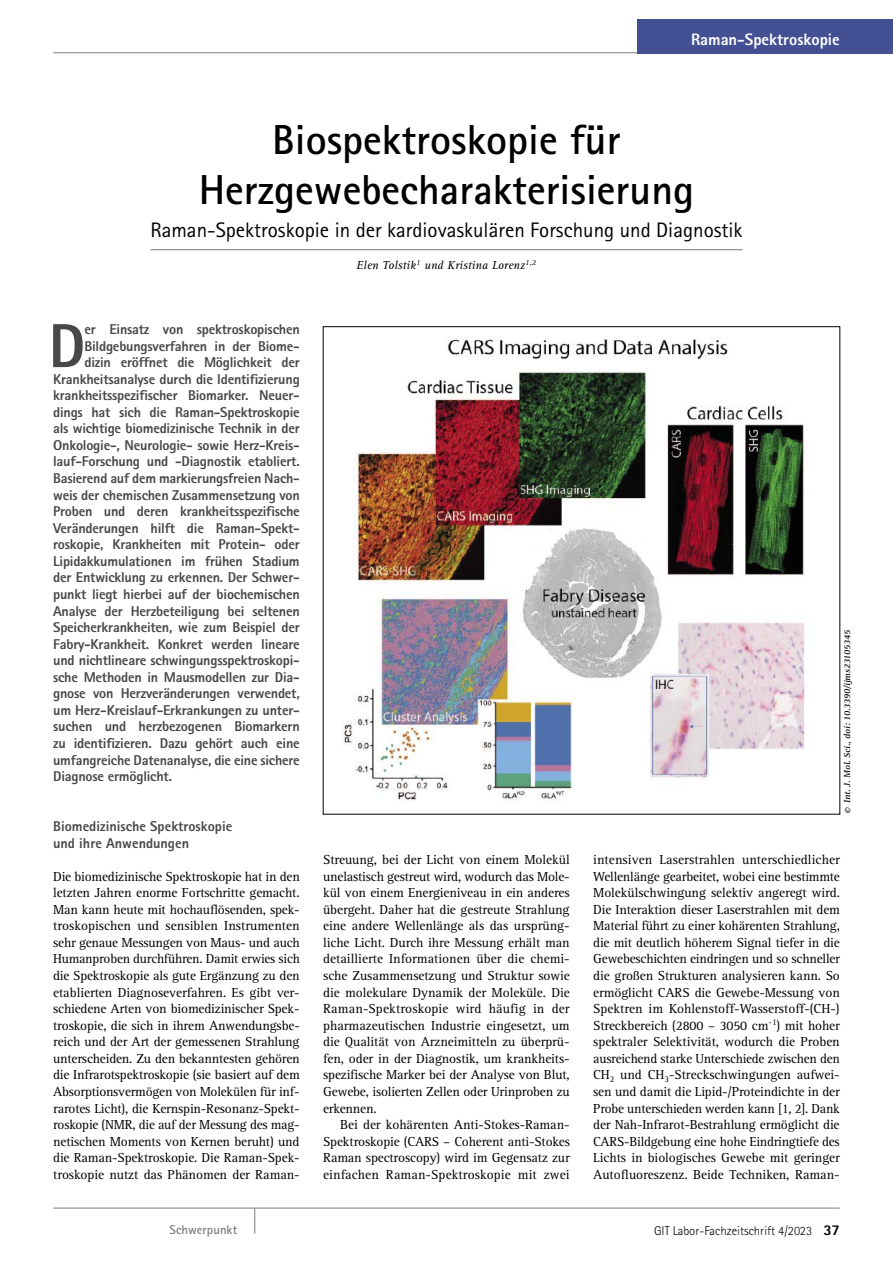
<style>
.page{position:relative;width:893px;height:1263px;background:#fff}
.page>*{position:absolute;margin:0;border:0;box-sizing:border-box;transform-origin:0 0}
.t1{font:800 62.25px "Rotis Sans Serif Std";color:#484848}
.t2{font:700 42px/49.5px "Rotis Sans Serif Std";color:#000;text-align:center}
.t3{font:21px "Rotis Sans Serif Std";color:#000}
.t4{font:800 16.5px "Rotis Sans Serif Std";color:#fff}
.t5{font:800 14.25px/16.5px "Rotis Sans Serif Std";letter-spacing:-.015em;color:#484848}
.t6{font:13.5px/16.5px "Rotis Serif Std";letter-spacing:-.005em;color:#000;text-align:justify}
.t7{font:300 12.75px "Rotis Sans Serif Std";color:#000}
.t8{font:700 12.75px "Rotis Sans Serif Std";letter-spacing:.005em;color:#7c7c7c}
.t9{font:italic 12px "Rotis Serif Std";letter-spacing:.005em;color:#000}
.t10{font:700 9px "Rotis Serif Std";color:#000}
.s1{font-size:12px}
.s2{font-weight:800;font-size:15px}
</style>
<div class="page">
<hr style="left:150px;top:249px;width:592px;height:1px;background:#7c7c7c">
<img style="left:342px;top:338px;width:463px;height:462px">
<hr style="left:53px;top:52px;width:840px;height:1px;background:#7c7c7c">
<hr style="left:637px;top:19px;width:1px;height:34px;background:#7c7c7c">
<hr style="left:53px;top:1208px;width:787px;height:1px;background:#7c7c7c">
<svg style="left:254px;top:1208px;width:1px;height:25px"></svg>
<div style="left:638px;top:19px;width:255px;height:34px;background:#435093"></div>
<p class="t4" style="left:691px;top:29px;width:150px">Raman-Spektroskopie</p>
<h2 class="t2" style="left:199px;top:114px;width:497px">Biospektroskopie für<br>Herzgewebecharakterisierung</h2>
<h3 class="t3" style="left:150px;top:217px;width:594px">Raman-Spektroskopie in der kardiovaskulären Forschung und Diagnostik</h3>
<p class="t9" style="left:357px;top:258px;width:181px">Elen Tolstik<sup>1</sup> und Kristina Lorenz<sup>1,2</sup></p>
<h1 class="t1" style="left:48px;top:306px;width:38px">D</h1>
<p class="t5" style="left:84px;top:321px;width:217px">er Einsatz von spektroskopischen</p>
<p class="t5" style="left:84px;top:337px;width:217px">Bildgebungsverfahren in der Biome-</p>
<p class="t5" style="left:84px;top:354px;width:217px">dizin eröffnet die Möglichkeit der</p>
<p class="t5" style="left:53px;top:370px;width:248px">Krankheitsanalyse durch die Identifizierung</p>
<p class="t5" style="left:53px;top:387px;width:248px">krankheitsspezifischer Biomarker. Neuer-</p>
<p class="t5" style="left:53px;top:403px;width:248px">dings hat sich die Raman-Spektroskopie</p>
<p class="t5" style="left:53px;top:420px;width:248px">als wichtige biomedizinische Technik in der</p>
<p class="t5" style="left:53px;top:437px;width:248px">Onkologie-, Neurologie- sowie Herz-Kreis-</p>
<p class="t5" style="left:53px;top:453px;width:248px">lauf-Forschung und -Diagnostik etabliert.</p>
<p class="t5" style="left:53px;top:470px;width:248px">Basierend auf dem markierungsfreien Nach-</p>
<p class="t5" style="left:53px;top:486px;width:248px">weis der chemischen Zusammensetzung von</p>
<p class="t5" style="left:53px;top:503px;width:248px">Proben und deren krankheitsspezifische</p>
<p class="t5" style="left:53px;top:519px;width:248px">Veränderungen hilft die Raman-Spekt-</p>
<p class="t5" style="left:53px;top:536px;width:248px">roskopie, Krankheiten mit Protein- oder</p>
<p class="t5" style="left:53px;top:553px;width:248px">Lipidakkumulationen im frühen Stadium</p>
<p class="t5" style="left:53px;top:569px;width:248px">der Entwicklung zu erkennen. Der Schwer-</p>
<p class="t5" style="left:53px;top:586px;width:248px">punkt liegt hierbei auf der biochemischen</p>
<p class="t5" style="left:53px;top:602px;width:248px">Analyse der Herzbeteiligung bei seltenen</p>
<p class="t5" style="left:53px;top:619px;width:248px">Speicherkrankheiten, wie zum Beispiel der</p>
<p class="t5" style="left:53px;top:635px;width:248px">Fabry-Krankheit. Konkret werden lineare</p>
<p class="t5" style="left:53px;top:652px;width:248px">und nichtlineare schwingungsspektroskopi-</p>
<p class="t5" style="left:53px;top:668px;width:248px">sche Methoden in Mausmodellen zur Dia-</p>
<p class="t5" style="left:53px;top:685px;width:248px">gnose von Herzveränderungen verwendet,</p>
<p class="t5" style="left:53px;top:702px;width:248px">um Herz-Kreislauf-Erkrankungen zu unter-</p>
<p class="t5" style="left:53px;top:718px;width:248px">suchen und herzbezogenen Biomarkern</p>
<p class="t5" style="left:53px;top:735px;width:248px">zu identifizieren. Dazu gehört auch eine</p>
<p class="t5" style="left:53px;top:751px;width:248px">umfangreiche Datenanalyse, die eine sichere</p>
<p class="t5" style="left:53px;top:768px;width:120px">Diagnose ermöglicht.</p>
<p class="t5" style="left:53px;top:818px;width:181px">Biomedizinische Spektroskopie und ihre Anwendungen</p>
<p class="t6" style="left:53px;top:868px;width:248px">Die biomedizinische Spektroskopie hat in den letzten Jahren enorme Fortschritte gemacht.<br>Man kann heute mit hochauflösenden, spek&shy;troskopischen und sensiblen Instrumenten sehr genaue Messungen von Maus- und auch Humanproben durchführen. Damit erwies sich die Spektroskopie als gute Ergänzung zu den etablierten Diagnoseverfahren. Es gibt ver&shy;schiedene Arten von biomedizinischer Spek&shy;troskopie, die sich in ihrem Anwendungsbe&shy;reich und der Art der gemessenen Strahlung unterscheiden. Zu den bekanntesten gehören die Infrarotspektroskopie (sie basiert auf dem Absorptionsvermögen von Molekülen für inf&shy;rarotes Licht), die Kernspin-Resonanz-Spekt&shy;roskopie (NMR, die auf der Messung des mag&shy;netischen Moments von Kernen beruht) und die Raman-Spektroskopie. Die Raman-Spek&shy;troskopie nutzt das Phänomen der Raman-</p>
<p class="t6" style="left:323px;top:852px;width:248px">Streuung, bei der Licht von einem Molekül unelastisch gestreut wird, wodurch das Mole&shy;kül von einem Energieniveau in ein anderes übergeht. Daher hat die gestreute Strahlung eine andere Wellenlänge als das ursprüng&shy;liche Licht. Durch ihre Messung erhält man detaillierte Informationen über die chemi&shy;sche Zusammensetzung und Struktur sowie die molekulare Dynamik der Moleküle. Die Raman-Spektroskopie wird häufig in der pharmazeutischen Industrie eingesetzt, um die Qualität von Arzneimitteln zu überprü&shy;fen, oder in der Diagnostik, um krankheits&shy;spezifische Marker bei der Analyse von Blut, Gewebe, isolierten Zellen oder Urinproben zu erkennen.</p>
<p class="t6" style="left:323px;top:1117px;width:248px;text-indent:17px">Bei der kohärenten Anti-Stokes-Raman-Spektroskopie (CARS – Coherent anti-Stokes Raman spectroscopy) wird im Gegensatz zur einfachen Raman-Spektroskopie mit zwei</p>
<p class="t10" style="left:842px;top:814px;width:187px;rotate:-90deg"><span class="s1">©</span> Int. J. Mol. Sci., doi: 10.3390/ijms23105345</p>
<p class="t6" style="left:593px;top:852px;width:248px">intensiven Laserstrahlen unterschiedlicher Wellenlänge gearbeitet, wobei eine bestimmte Molekülschwingung selektiv angeregt wird.<br>Die Interaktion dieser Laserstrahlen mit dem Material führt zu einer kohärenten Strahlung, die mit deutlich höherem Signal tiefer in die Gewebeschichten eindringen und so schneller die großen Strukturen analysieren kann. So ermöglicht CARS die Gewebe-Messung von Spektren im Kohlenstoff-Wasserstoff-(CH-)<br>Streckbereich (2800 – 3050 cm<sup>-1</sup>) mit hoher spektraler Selektivität, wodurch die Proben ausreichend starke Unterschiede zwischen den CH<sub>2</sub> und CH<sub>3</sub>-Streckschwingungen aufwei&shy;sen und damit die Lipid-/Proteindichte in der Probe unterschieden werden kann [1, 2]. Dank der Nah-Infrarot-Bestrahlung ermöglicht die CARS-Bildgebung eine hohe Eindringtiefe des Lichts in biologisches Gewebe mit geringer Autofluoreszenz. Beide Techniken, Raman-</p>
<p class="t8" style="left:169px;top:1221px;width:70px">Schwerpunkt</p>
<p class="t7" style="left:654px;top:1223px;width:187px">GIT Labor-Fachzeitschrift 4/2023 <span class="s2">37</span></p>
</div>
